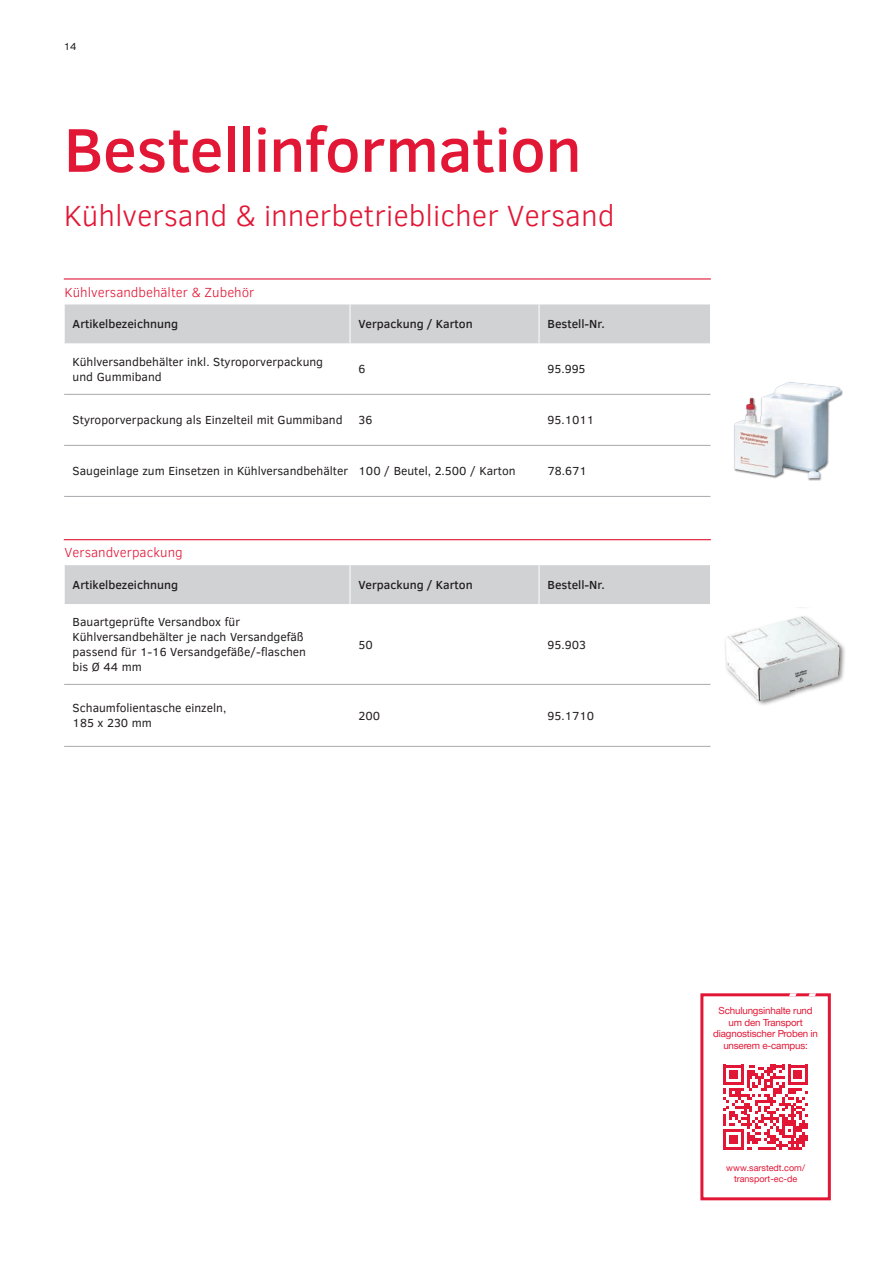
<style>
.page{position:relative;width:893px;height:1263px;background:#fff}
.page>*{position:absolute;margin:0;border:0;box-sizing:border-box;transform-origin:0 0}
.t1{font:500 63px "Clear Sans";letter-spacing:-.01em;color:#e21736}
.t2{font:300 30px "Clear Sans";color:#e21736}
.t3{font:300 13.5px "Clear Sans";color:#e21736}
.t4{font:12px/15px "Clear Sans";color:#231f20}
.t5{font:500 12px "Clear Sans";color:#231f20}
.t6{font:10.5px "Clear Sans";color:#231f20}
.t7{font:9.75px/11.7px "Helvetica Neue LTW1 G";letter-spacing:-.015em;color:#e21736;text-align:center}
.t8{font:9px/10.8px "Helvetica Neue LTW1 G";color:#e21736;text-align:center}
</style>
<div class="page">
<hr style="left:64px;top:394px;width:286px;height:1px;background:#a8a9ad">
<hr style="left:350px;top:394px;width:189px;height:1px;background:#a8a9ad">
<hr style="left:64px;top:445px;width:286px;height:1px;background:#a8a9ad">
<hr style="left:350px;top:445px;width:189px;height:1px;background:#a8a9ad">
<hr style="left:64px;top:496px;width:286px;height:1px;background:#a8a9ad">
<hr style="left:350px;top:496px;width:189px;height:1px;background:#a8a9ad">
<hr style="left:539px;top:394px;width:171px;height:1px;background:#a8a9ad">
<hr style="left:539px;top:445px;width:171px;height:1px;background:#a8a9ad">
<hr style="left:539px;top:496px;width:171px;height:1px;background:#a8a9ad">
<div style="left:65px;top:304px;width:645px;height:39px;background:#d1d2d4"></div>
<hr style="left:64px;top:278px;width:286px;height:2px;background:#e21736">
<hr style="left:350px;top:278px;width:189px;height:2px;background:#e21736">
<hr style="left:539px;top:278px;width:172px;height:2px;background:#e21736">
<hr style="left:350px;top:304px;width:1px;height:39px;background:#fff">
<hr style="left:539px;top:304px;width:1px;height:39px;background:#fff">
<hr style="left:64px;top:684px;width:286px;height:1px;background:#a8a9ad">
<hr style="left:350px;top:684px;width:189px;height:1px;background:#a8a9ad">
<hr style="left:64px;top:746px;width:286px;height:1px;background:#a8a9ad">
<hr style="left:350px;top:746px;width:189px;height:1px;background:#a8a9ad">
<hr style="left:539px;top:684px;width:171px;height:1px;background:#a8a9ad">
<hr style="left:539px;top:746px;width:171px;height:1px;background:#a8a9ad">
<svg style="left:64px;top:540px;width:647px;height:64px"></svg>
<hr style="left:64px;top:539px;width:286px;height:1px;background:#e21736">
<hr style="left:350px;top:539px;width:189px;height:1px;background:#e21736">
<hr style="left:539px;top:539px;width:172px;height:1px;background:#e21736">
<hr style="left:350px;top:565px;width:1px;height:39px;background:#fff">
<hr style="left:539px;top:565px;width:1px;height:39px;background:#fff">
<hr style="left:710px;top:565px;width:1px;height:39px;background:#fff">
<hr style="left:64px;top:565px;width:1px;height:39px;background:#fff">
<div style="left:700px;top:993px;width:131px;height:207px;border:3px solid #e21736"></div>
<svg style="left:723px;top:1064px;width:85px;height:85px"></svg>
<svg style="left:789px;top:993px;width:8px;height:3px"></svg>
<svg style="left:808px;top:993px;width:8px;height:3px"></svg>
<div style="left:733px;top:381px;width:110px;height:99px;background:#231f20;opacity:.6"></div>
<img style="left:734px;top:382px;width:107px;height:96px">
<img style="left:725px;top:607px;width:120px;height:98px">
<p class="t6" style="left:64px;top:39px;width:14px">14</p>
<h1 class="t1" style="left:64px;top:106px;width:520px">Bestellinformation</h1>
<h2 class="t2" style="left:64px;top:196px;width:552px">Kühlversand &amp; innerbetrieblicher Versand</h2>
<p class="t3" style="left:65px;top:283px;width:191px">Kühlversandbehälter &amp; Zubehör</p>
<p class="t5" style="left:73px;top:316px;width:107px">Artikelbezeichnung</p>
<p class="t5" style="left:358px;top:316px;width:116px">Verpackung / Karton</p>
<p class="t5" style="left:547px;top:316px;width:59px">Bestell-Nr.</p>
<p class="t4" style="left:73px;top:354px;width:252px">Kühlversandbehälter inkl. Styroporverpackung und Gummiband</p>
<p class="t4" style="left:358px;top:361px;width:8px">6</p>
<p class="t4" style="left:547px;top:361px;width:40px">95.995</p>
<p class="t4" style="left:73px;top:412px;width:271px">Styroporverpackung als Einzelteil mit Gummiband</p>
<p class="t4" style="left:358px;top:412px;width:15px">36</p>
<p class="t4" style="left:547px;top:412px;width:48px">95.1011</p>
<p class="t4" style="left:73px;top:463px;width:444px">Saugeinlage zum Einsetzen in Kühlversandbehälter 100 / Beutel, 2.500 / Karton</p>
<p class="t4" style="left:547px;top:463px;width:41px">78.671</p>
<p class="t3" style="left:65px;top:544px;width:120px">Versandverpackung</p>
<p class="t5" style="left:73px;top:576px;width:107px">Artikelbezeichnung</p>
<p class="t5" style="left:358px;top:576px;width:116px">Verpackung / Karton</p>
<p class="t5" style="left:547px;top:576px;width:59px">Bestell-Nr.</p>
<p class="t4" style="left:73px;top:614px;width:235px">Bauartgeprüfte Versandbox für<br>Kühlversandbehälter je nach Versandgefäß passend für 1-16 Versandgefäße/-flaschen bis Ø 44 mm</p>
<p class="t4" style="left:358px;top:637px;width:16px">50</p>
<p class="t4" style="left:547px;top:637px;width:40px">95.903</p>
<p class="t4" style="left:73px;top:700px;width:155px">Schaumfolientasche einzeln,<br>185 x 230 mm</p>
<p class="t4" style="left:358px;top:708px;width:23px">200</p>
<p class="t4" style="left:547px;top:708px;width:48px">95.1710</p>
<p class="t7" style="left:713px;top:1004px;width:106px">Schulungsinhalte rund um den Transport diagnostischer Proben in unserem e-campus:</p>
<p class="t8" style="left:726px;top:1162px;width:80px">www.sarstedt.com/ transport-ec-de</p>
</div>
